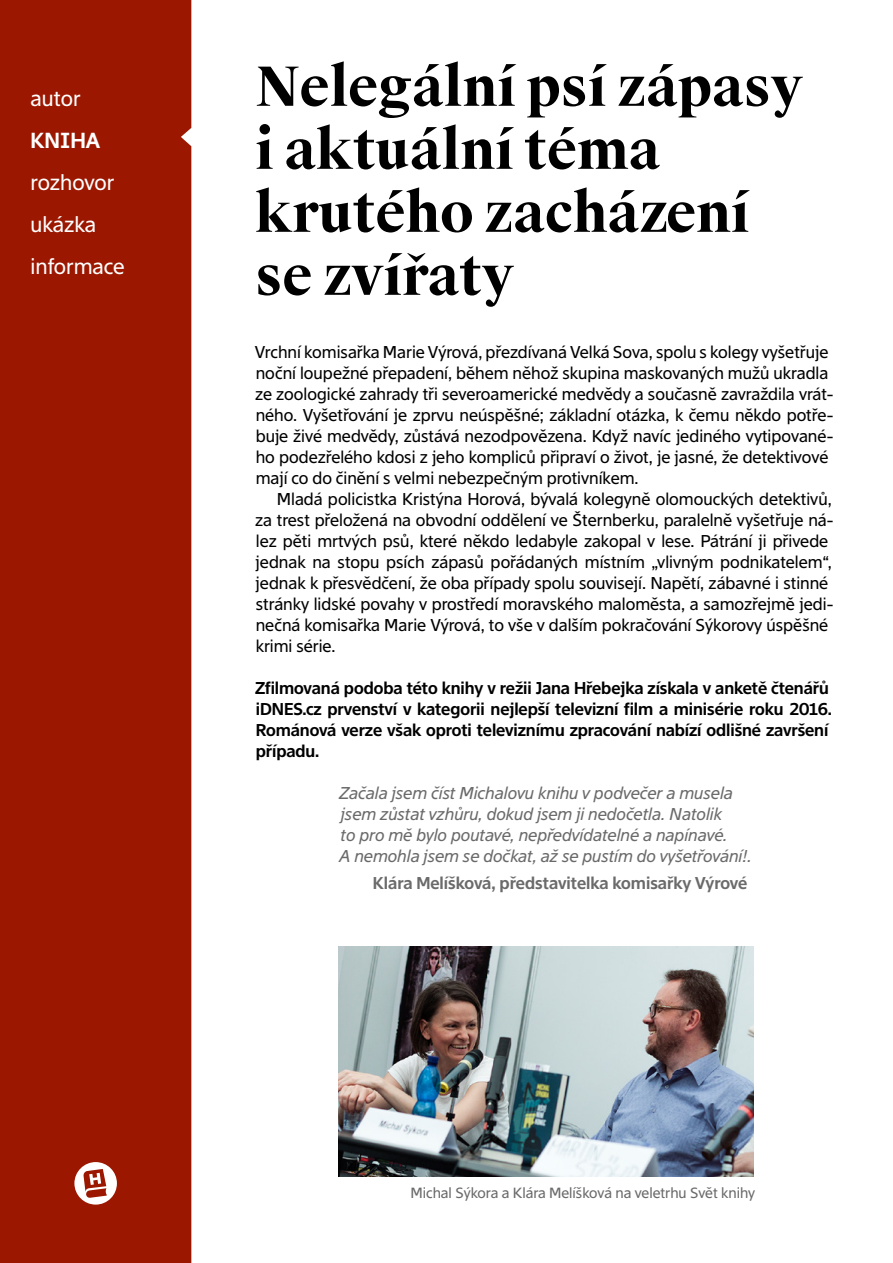
<style>
.page{position:relative;width:893px;height:1263px;background:#fff}
.page>*{position:absolute;margin:0;border:0;box-sizing:border-box;transform-origin:0 0}
.n__HLAVNÍ_NADPIS{font:700 54px/63px "Suisse Works";letter-spacing:-.005em;color:#000}
.n__obsah{font:21px "Suisse Sign";color:#fff}
.n__obsah-2{font:600 21px "Suisse Sign";color:#fff}
.n__TEXT_DO_BLOKU{font:16.5px/21px "Suisse Sign";color:#000}
.n__TEXT_DO_BLOKU_BEZ{font:16.5px/21px "Suisse Sign";color:#000}
.n__OTÁZKA{font:600 16.5px/21px "Suisse Sign";letter-spacing:-.005em;color:#000}
.n__OHLAS{font:italic 16.5px/21px "Suisse Sign";color:#6a6a6a}
.n__OHLAS_AUTOR{font:600 16.5px "Suisse Sign";color:#6a6a6a}
.n__OHLAS_AUTOR-2{font:14.25px "Suisse Sign";color:#6a6a6a}
</style>
<div class="page">
<div style="left:0;top:0;width:191px;height:1263px;background:#9b1700"></div>
<svg style="left:74px;top:1162px;width:43px;height:42px"></svg>
<img style="left:338px;top:946px;width:416px;height:231px">
<p class="n__obsah" style="left:31px;top:86px;width:51px">autor</p>
<p class="n__obsah-2" style="left:31px;top:128px;width:71px">KNIHA</p>
<p class="n__obsah" style="left:31px;top:170px;width:85px">rozhovor</p>
<p class="n__obsah" style="left:31px;top:212px;width:67px">ukázka</p>
<p class="n__obsah" style="left:31px;top:254px;width:96px">informace</p>
<p class="n__HLAVNÍ_NADPIS" style="left:255px;top:56px;width:549px">Nelegální psí zápasy i aktuální téma krutého zacházení se zvířaty</p>
<p class="n__TEXT_DO_BLOKU_BEZ" style="left:255px;top:342px;width:580px">Vrchní komisařka Marie Výrová, přezdívaná Velká Sova, spolu s kolegy vyšetřuje noční loupežné přepadení, během něhož skupina maskovaných mužů ukradla ze zoologické zahrady tři severoamerické medvědy a současně zavraždila vrát&shy;ného. Vyšetřování je zprvu neúspěšné; základní otázka, k čemu někdo potře&shy;buje živé medvědy, zůstává nezodpovězena. Když navíc jediného vytipované&shy;ho podezřelého kdosi z jeho kompliců připraví o život, je jasné, že detektivové mají co do činění s velmi nebezpečným protivníkem.</p>
<p class="n__TEXT_DO_BLOKU" style="left:255px;top:489px;width:580px;text-indent:22px">Mladá policistka Kristýna Horová, bývalá kolegyně olomouckých detektivů, za trest přeložená na obvodní oddělení ve Šternberku, paralelně vyšetřuje ná&shy;lez pěti mrtvých psů, které někdo ledabyle zakopal v lese. Pátrání ji přivede jednak na stopu psích zápasů pořádaných místním „vlivným podnikatelem“, jednak k přesvědčení, že oba případy spolu souvisejí. Napětí, zábavné i stinné stránky lidské povahy v prostředí moravského maloměsta, a samozřejmě jedi&shy;nečná komisařka Marie Výrová, to vše v dalším pokračování Sýkorovy úspěšné krimi série.</p>
<p class="n__OTÁZKA" style="left:255px;top:678px;width:578px">Zfilmovaná podoba této knihy v režii Jana Hřebejka získala v anketě čtenářů iDNES.cz prvenství v kategorii nejlepší televizní film a minisérie roku 2016.<br>Románová verze však oproti televiznímu zpracování nabízí odlišné završení případu.</p>
<p class="n__OHLAS" style="left:339px;top:783px;width:414px">Začala jsem číst Michalovu knihu v podvečer a musela jsem zůstat vzhůru, dokud jsem ji nedočetla. Natolik<br>to pro mě bylo poutavé, nepředvídatelné a napínavé.<br>A nemohla jsem se dočkat, až se pustím do vyšetřování!.</p>
<p class="n__OHLAS_AUTOR" style="left:373px;top:874px;width:376px">Klára Melíšková, představitelka komisařky Výrové</p>
<p class="n__OHLAS_AUTOR-2" style="left:410px;top:1185px;width:346px">Michal Sýkora a Klára Melíšková na veletrhu Svět knihy</p>
</div>
